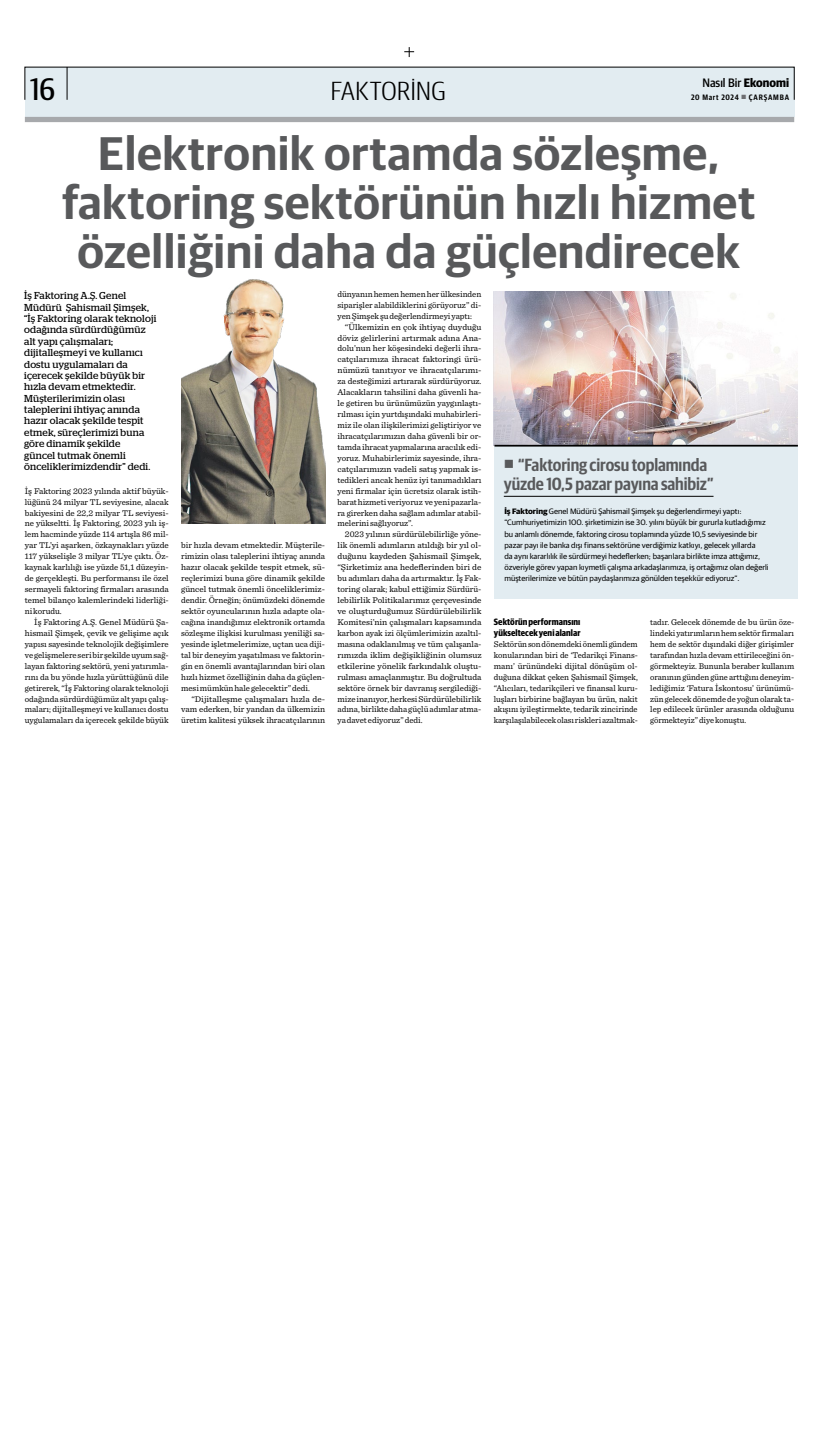
<style>
.page{position:relative;width:819px;height:1439px;background:#fff}
.page>*{position:absolute;margin:0;border:0;box-sizing:border-box;transform-origin:0 0}
.t1{font:600 47.25px/49px "Guardian Sans";letter-spacing:.01em;color:#58595b;text-align:center}
.t2{font:31.24px "Guardian Sans X Cond";color:#000;scale:1.3 1}
.t3{font:300 26.25px "Guardian Sans X Cond";color:#000;scale:1.3 1}
.t4{font:600 17.68px/18.5px "Guardian Sans Cond";letter-spacing:-.005em;color:#58595b}
.t5{font:500 12.25px "Guardian Sans Narrow";letter-spacing:-.005em;color:#000}
.t6{font:10.06px/11.4px "Stag";letter-spacing:.02em;color:#000}
.t7{font:700 9.19px/10.9px "Guardian Sans Cond";letter-spacing:.005em;color:#000}
.t8{font:8.75px/10.9px "Sentinel";letter-spacing:-.005em;color:#000;text-align:justify}
.t9{font:8.75px/10.9px "Sentinel";letter-spacing:-.005em;color:#000;text-align:justify;scale:1.04 1}
.t10{font:7.88px/11.1px "Guardian Sans";color:#000;scale:1.04 1}
.t11{font:600 7.88px "Guardian Sans Cond";letter-spacing:.095em;color:#000}
.s1{font-weight:700}
.s2{color:#6d6e71}
</style>
<div class="page">
<div style="left:494px;top:446px;width:303px;height:152px;background:#e2ecf1"></div>
<hr style="left:504px;top:496px;width:209px;height:1px;background:#000">
<img style="left:181px;top:279px;width:144px;height:244px">
<img style="left:494px;top:291px;width:303px;height:154px">
<hr style="left:494px;top:445px;width:303px;height:1px;background:#000">
<svg style="left:404px;top:47px;width:10px;height:10px"></svg>
<div style="left:25px;top:67px;width:769px;height:50px;background:#e2ecf1"></div>
<div style="left:25px;top:117px;width:769px;height:5px;background:#a7a9ac"></div>
<hr style="left:67px;top:67px;width:1px;height:33px;background:#000">
<h2 class="t2" style="left:30px;top:68px;width:21px">16</h2>
<h3 class="t3" style="left:330px;top:74px;width:90px">FAKTORİNG</h3>
<h3 class="t5" style="left:702px;top:74px;width:88px">Nasıl Bir <span class="s1">Ekonomi</span></h3>
<p class="t11" style="left:691px;top:91px;width:100px">20 Mart 2024 <span class="s2">■</span> ÇARŞAMBA</p>
<h1 class="t1" style="left:62px;top:125px;width:694px">Elektronik ortamda sözleşme, faktoring sektörünün hızlı hizmet özelliğini daha da güçlendirecek</h1>
<p class="t6" style="left:24px;top:290px;width:134px">İş Faktoring A.Ş. Genel<br>Müdürü Şahismail Şimşek, “İş Faktoring olarak teknoloji odağında sürdürdüğümüz alt yapı çalışmaları; dijitalleşmeyi ve kullanıcı dostu uygulamaları da içerecek şekilde büyük bir hızla devam etmektedir.<br>Müşterilerimizin olası taleplerini ihtiyaç anında hazır olacak şekilde tespit etmek, süreçlerimizi buna göre dinamik şekilde<br>güncel tutmak önemli önceliklerimizdendir” dedi.</p>
<p class="t10" style="left:504px;top:505px;width:256px"><span class="s1">İş Faktoring</span> Genel Müdürü Şahismail Şimşek şu değerlendirmeyi yaptı: “Cumhuriyetimizin 100. şirketimizin ise 30. yılını büyük bir gururla kutladığımız bu anlamlı dönemde, faktoring cirosu toplamında yüzde 10,5 seviyesinde bir pazar payı ile banka dışı finans sektörüne verdiğimiz katkıyı, gelecek yıllarda<br>da aynı kararlılık ile sürdürmeyi hedeflerken; başarılara birlikte imza attığımız, özveriyle görev yapan kıymetli çalışma arkadaşlarımıza, iş ortağımız olan değerli müşterilerimize ve bütün paydaşlarımıza gönülden teşekkür ediyoruz”.</p>
<p class="t8" style="left:337px;top:288px;width:145px">dünyanın hemen hemen her ülkesinden siparişler alabildiklerini görüyoruz” di&shy;yen Şimşek şu değerlendirmeyi yaptı:</p>
<p class="t9" style="left:337px;top:321px;width:140px;text-indent:7px">“Ülkemizin en çok ihtiyaç duyduğu döviz gelirlerini artırmak adına Ana&shy;dolu’nun her köşesindeki değerli ihra&shy;catçılarımıza ihracat faktoringi ürü&shy;nümüzü tanıtıyor ve ihracatçılarımı&shy;za desteğimizi artırarak sürdürüyoruz.<br>Alacakların tahsilini daha güvenli ha&shy;le getiren bu ürünümüzün yaygınlaştı&shy;rılması için yurtdışındaki muhabirleri&shy;miz ile olan ilişkilerimizi geliştiriyor ve ihracatçılarımızın daha güvenli bir or&shy;tamda ihracat yapmalarına aracılık edi&shy;yoruz. Muhabirlerimiz sayesinde, ihra&shy;catçılarımızın vadeli satış yapmak is&shy;tedikleri ancak henüz iyi tanımadıkları yeni firmalar için ücretsiz olarak istih&shy;barat hizmeti veriyoruz ve yeni pazarla&shy;ra girerken daha sağlam adımlar atabil&shy;melerini sağlıyoruz”.</p>
<p class="t8" style="left:337px;top:528px;width:145px;text-indent:7px">2023 yılının sürdürülebilirliğe yöne&shy;lik önemli adımların atıldığı bir yıl ol&shy;duğunu kaydeden Şahismail Şimşek, “Şirketimiz ana hedeflerinden biri de bu adımları daha da artırmaktır. İş Fak&shy;toring olarak; kabul ettiğimiz Sürdürü&shy;lebilirlik Politikalarımız çerçevesinde ve oluşturduğumuz Sürdürülebilirlik Komitesi’nin çalışmaları kapsamında karbon ayak izi ölçümlerimizin azaltıl&shy;masına odaklanılmış ve tüm çalışanla&shy;rımızda iklim değişikliğinin olumsuz etkilerine yönelik farkındalık oluştu&shy;rulması amaçlanmıştır. Bu doğrultuda sektöre örnek bir davranış sergilediği&shy;mize inanıyor, herkesi Sürdürülebilirlik adına, birlikte daha güçlü adımlar atma&shy;ya davet ediyoruz” dedi.</p>
<h3 class="t4" style="left:503px;top:454px;width:211px">■ “Faktoring cirosu toplamında yüzde 10,5 pazar payına sahibiz”</h3>
<p class="t8" style="left:25px;top:485px;width:145px">İş Faktoring 2023 yılında aktif büyük&shy;lüğünü 24 milyar TL seviyesine, alacak bakiyesini de 22,2 milyar TL seviyesi&shy;ne yükseltti. İş Faktoring, 2023 yılı iş&shy;lem hacminde yüzde 114 artışla 86 mil&shy;yar TL’yi aşarken, özkaynakları yüzde 117 yükselişle 3 milyar TL’ye çıktı. Öz&shy;kaynak karlılığı ise yüzde 51,1 düzeyin&shy;de gerçekleşti. Bu performansı ile özel sermayeli faktoring firmaları arasında temel bilanço kalemlerindeki liderliği&shy;ni korudu.</p>
<p class="t8" style="left:25px;top:616px;width:145px;text-indent:9px">İş Faktoring A.Ş. Genel Müdürü Şa&shy;hismail Şimşek, çevik ve gelişime açık yapısı sayesinde teknolojik değişimlere ve gelişmelere seri bir şekilde uyum sağ&shy;layan faktoring sektörü, yeni yatırımla&shy;rını da bu yönde hızla yürüttüğünü dile getirerek, “İş Faktoring olarak teknoloji odağında sürdürdüğümüz alt yapı çalış&shy;maları; dijitalleşmeyi ve kullanıcı dostu uygulamaları da içerecek şekilde büyük</p>
<p class="t8" style="left:181px;top:539px;width:145px">bir hızla devam etmektedir. Müşterile&shy;rimizin olası taleplerini ihtiyaç anında hazır olacak şekilde tespit etmek, sü&shy;reçlerimizi buna göre dinamik şekilde güncel tutmak önemli önceliklerimiz&shy;dendir. Örneğin; önümüzdeki dönemde sektör oyuncularının hızla adapte ola&shy;cağına inandığımız elektronik ortamda sözleşme ilişkisi kurulması yeniliği sa&shy;yesinde işletmelerimize, uçtan uca diji&shy;tal bir deneyim yaşatılması ve faktorin&shy;gin en önemli avantajlarından biri olan hızlı hizmet özelliğinin daha da güçlen&shy;mesi mümkün hale gelecektir” dedi.</p>
<p class="t9" style="left:181px;top:692px;width:140px;text-indent:10px">“Dijitalleşme çalışmaları hızla de&shy;vam ederken, bir yandan da ülkemizin üretim kalitesi yüksek ihracatçılarının</p>
<p class="t7" style="left:494px;top:615px;width:88px">Sektörün performansını yükseltecek yeni alanlar</p>
<p class="t8" style="left:494px;top:638px;width:145px">Sektörün son dönemdeki önemli gündem konularından biri de ‘Tedarikçi Finans&shy;manı’ ürünündeki dijital dönüşüm ol&shy;duğuna dikkat çeken Şahismail Şimşek, “Alıcıları, tedarikçileri ve finansal kuru&shy;luşları birbirine bağlayan bu ürün, nakit akışını iyileştirmekte, tedarik zincirinde karşılaşılabilecek olası riskleri azaltmak-</p>
<p class="t8" style="left:650px;top:616px;width:145px">tadır. Gelecek dönemde de bu ürün öze&shy;lindeki yatırımların hem sektör firmaları hem de sektör dışındaki diğer girişimler tarafından hızla devam ettirileceğini ön&shy;görmekteyiz. Bununla beraber kullanım oranının günden güne arttığını deneyim&shy;lediğimiz ‘Fatura İskontosu’ ürünümü&shy;zün gelecek dönemde de yoğun olarak ta&shy;lep edilecek ürünler arasında olduğunu görmekteyiz” diye konuştu.</p>
</div>
